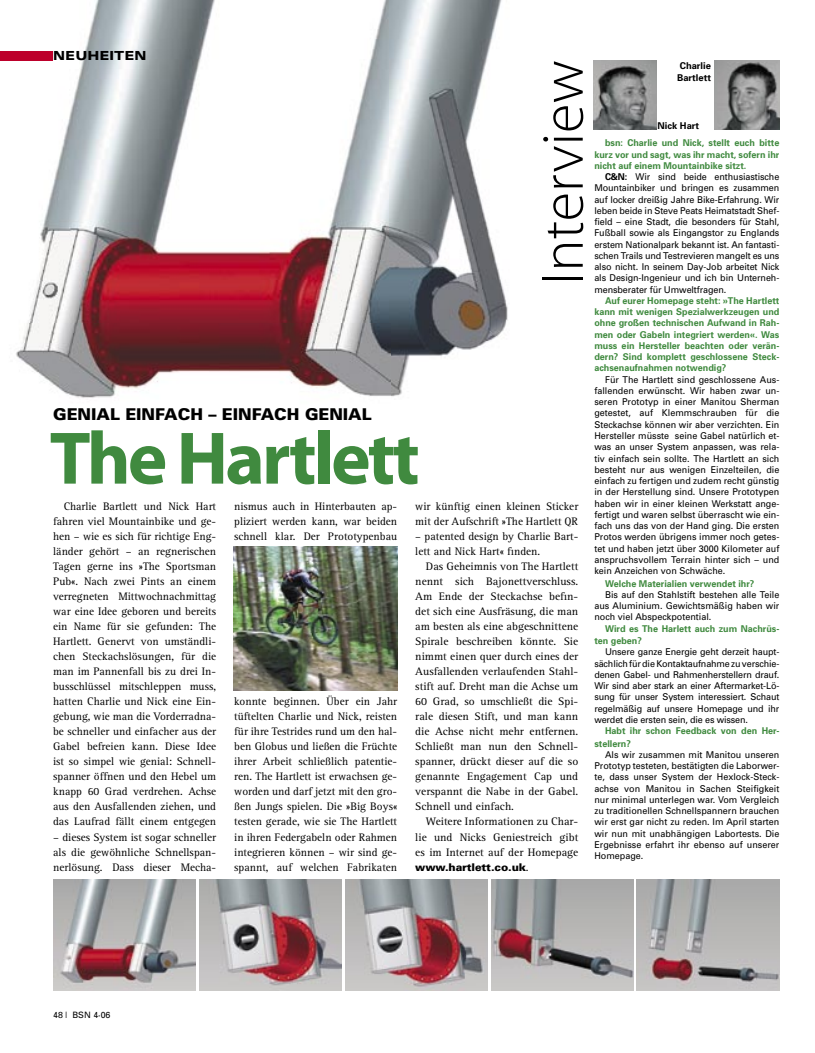
<style>
.page{position:relative;width:815px;height:1053px;background:#fff}
.page>*{position:absolute;margin:0;border:0;box-sizing:border-box;transform-origin:0 0}
.t1{font:700 75px "Myriad";letter-spacing:-.04em;color:#408a3f}
.t2{font:300 60px "Myriad Pro";color:#000}
.t3{font:900 16.25px "Univers";color:#000}
.t4{font:900 expanded 12.5px "Univers";color:#000}
.t5{font:11.25px/15px "Rotis Serif";color:#000;text-align:justify}
.t6{font:900 10.62px "Univers";letter-spacing:-.01em;color:#000}
.t7{font:9.38px/11.2px "Univers";color:#000;text-align:justify;scale:.96 1}
.t8{font:700 9.38px/11.2px "Univers";color:#408a3f;text-align:justify;scale:.96 1}
.t9{font:700 9.38px/11.2px "Univers";color:#000}
.t10{font:8.75px "Univers";color:#000}
.s1{font-family:"Rotis Serif";font-weight:400;font-size:11.25px}
.s2{font-weight:700}
</style>
<div class="page">
<img style="left:234px;top:546px;width:163px;height:144px">
<img style="left:594px;top:60px;width:63px;height:69px">
<img style="left:714px;top:60px;width:66px;height:69px">
<img style="left:0;top:0;width:508px;height:398px">
<div style="left:0;top:51px;width:53px;height:9px;background:#bd002b"></div>
<img style="left:53px;top:879px;width:143px;height:111px">
<img style="left:199px;top:879px;width:143px;height:111px">
<img style="left:345px;top:879px;width:143px;height:111px">
<img style="left:492px;top:879px;width:141px;height:111px">
<img style="left:637px;top:879px;width:143px;height:111px">
<p class="t4" style="left:53px;top:48px;width:95px">NEUHEITEN</p>
<h3 class="t3" style="left:53px;top:404px;width:320px">GENIAL EINFACH – EINFACH GENIAL</h3>
<h1 class="t1" style="left:50px;top:420px;width:372px">The Hartlett</h1>
<h2 class="t2" style="left:530px;top:285px;width:226px;rotate:-90deg">Interview</h2>
<p class="t5" style="left:53px;top:499px;width:165px;text-indent:11px">Charlie Bartlett und Nick Hart fahren viel Mountainbike und ge&shy;hen – wie es sich für richtige Eng&shy;länder gehört – an regnerischen Tagen gerne ins »The Sportsman Pub«. Nach zwei Pints an einem verregneten Mittwochnachmittag war eine Idee geboren und bereits ein Name für sie gefunden: The Hartlett. Genervt von umständli&shy;chen Steckachslösungen, für die man im Pannenfall bis zu drei In&shy;busschlüssel mitschleppen muss, hatten Charlie und Nick eine Ein&shy;gebung, wie man die Vorderradna&shy;be schneller und einfacher aus der Gabel befreien kann. Diese Idee ist so simpel wie genial: Schnell&shy;spanner öffnen und den Hebel um knapp 60 Grad verdrehen. Achse aus den Ausfallenden ziehen, und das Laufrad fällt einem entgegen</p>
<p class="t5" style="left:53px;top:829px;width:165px">– dieses System ist sogar schneller als die gewöhnliche Schnellspan&shy;nerlösung. Dass dieser Mecha-</p>
<p class="t5" style="left:234px;top:499px;width:165px">nismus auch in Hinterbauten ap&shy;pliziert werden kann, war beiden schnell klar. Der Prototypenbau</p>
<p class="t5" style="left:234px;top:694px;width:165px">konnte beginnen. Über ein Jahr tüftelten Charlie und Nick, reisten für ihre Testrides rund um den hal&shy;ben Globus und ließen die Früchte ihrer Arbeit schließlich patentie&shy;ren. The Hartlett ist erwachsen ge&shy;worden und darf jetzt mit den gro&shy;ßen Jungs spielen. Die »Big Boys« testen gerade, wie sie The Hartlett in ihren Federgabeln oder Rahmen integrieren können – wir sind ge&shy;spannt, auf welchen Fabrikaten</p>
<p class="t5" style="left:415px;top:499px;width:165px">wir künftig einen kleinen Sticker mit der Aufschrift »The Hartlett QR</p>
<p class="t5" style="left:415px;top:529px;width:164px">– patented design by Charlie Bart&shy;lett and Nick Hart« finden.</p>
<p class="t5" style="left:415px;top:559px;width:165px;text-indent:11px">Das Geheimnis von The Hartlett nennt sich Bajonettverschluss.<br>Am Ende der Steckachse befin&shy;det sich eine Ausfräsung, die man am besten als eine abgeschnittene Spirale beschreiben könnte. Sie nimmt einen quer durch eines der Ausfallenden verlaufenden Stahl&shy;stift auf. Dreht man die Achse um 60 Grad, so umschließt die Spi&shy;rale diesen Stift, und man kann die Achse nicht mehr entfernen.<br>Schließt man nun den Schnell&shy;spanner, drückt dieser auf die so genannte Engagement Cap und verspannt die Nabe in der Gabel.<br>Schnell und einfach.</p>
<p class="t5" style="left:415px;top:814px;width:164px;text-indent:11px">Weitere Informationen zu Char&shy;lie und Nicks Geniestreich gibt es im Internet auf der Homepage</p>
<p class="t6" style="left:415px;top:860px;width:115px">www.hartlett.co.uk<span class="s1">.</span></p>
<p class="t9" style="left:677px;top:60px;width:35px">Charlie<br>Bartlett</p>
<p class="t9" style="left:658px;top:120px;width:43px">Nick Hart</p>
<p class="t8" style="left:594px;top:137px;width:194px;text-indent:11px">bsn: Charlie und Nick, stellt euch bitte kurz vor und sagt, was ihr macht, sofern ihr nicht auf einem Mountainbike sitzt.</p>
<p class="t7" style="left:594px;top:171px;width:194px;text-indent:11px"><span class="s2">C&amp;N:</span> Wir sind beide enthusiastische Mountainbiker und bringen es zusammen auf locker dreißig Jahre Bike-Erfahrung. Wir leben beide in Steve Peats Heimatstadt Shef&shy;field – eine Stadt, die besonders für Stahl, Fußball sowie als Eingangstor zu Englands erstem Nationalpark bekannt ist. An fantasti&shy;schen Trails und Testrevieren mangelt es uns also nicht. In seinem Day-Job arbeitet Nick als Design-Ingenieur und ich bin Unterneh&shy;mensberater für Umweltfragen.</p>
<p class="t8" style="left:594px;top:294px;width:194px;text-indent:11px">Auf eurer Homepage steht: »The Hartlett kann mit wenigen Spezialwerkzeugen und ohne großen technischen Aufwand in Rah&shy;men oder Gabeln integriert werden«. Was muss ein Hersteller beachten oder verän&shy;dern? Sind komplett geschlossene Steck&shy;achsenaufnahmen notwendig?</p>
<p class="t7" style="left:594px;top:373px;width:194px;text-indent:11px">Für The Hartlett sind geschlossene Aus&shy;fallenden erwünscht. Wir haben zwar un&shy;seren Prototyp in einer Manitou Sherman getestet, auf Klemmschrauben für die Steckachse können wir aber verzichten. Ein Hersteller müsste seine Gabel natürlich et&shy;was an unser System anpassen, was rela&shy;tiv einfach sein sollte. The Hartlett an sich besteht nur aus wenigen Einzelteilen, die einfach zu fertigen und zudem recht günstig in der Herstellung sind. Unsere Prototypen haben wir in einer kleinen Werkstatt ange&shy;fertigt und waren selbst überrascht wie ein&shy;fach uns das von der Hand ging. Die ersten Protos werden übrigens immer noch getes&shy;tet und haben jetzt über 3000 Kilometer auf anspruchsvollem Terrain hinter sich – und kein Anzeichen von Schwäche.</p>
<p class="t8" style="left:605px;top:577px;width:157px">Welche Materialien verwendet ihr?</p>
<p class="t7" style="left:594px;top:588px;width:194px;text-indent:11px">Bis auf den Stahlstift bestehen alle Teile aus Aluminium. Gewichtsmäßig haben wir noch viel Abspeckpotential.</p>
<p class="t8" style="left:594px;top:621px;width:194px;line-height:12.5px;text-indent:11px">Wird es The Harlett auch zum Nachrüs&shy;ten geben?</p>
<p class="t7" style="left:594px;top:646px;width:194px;text-indent:11px">Unsere ganze Energie geht derzeit haupt&shy;sächlich für die Kontaktaufnahme zu verschie&shy;denen Gabel- und Rahmenherstellern drauf.<br>Wir sind aber stark an einer Aftermarket-Lö&shy;sung für unser System interessiert. Schaut regelmäßig auf unsere Homepage und ihr werdet die ersten sein, die es wissen.</p>
<p class="t8" style="left:594px;top:724px;width:194px;line-height:12.5px;text-indent:11px">Habt ihr schon Feedback von den Her&shy;stellern?</p>
<p class="t7" style="left:594px;top:748px;width:194px;text-indent:11px">Als wir zusammen mit Manitou unseren Prototyp testeten, bestätigten die Laborwer&shy;te, dass unser System der Hexlock-Steck&shy;achse von Manitou in Sachen Steifigkeit nur minimal unterlegen war. Vom Vergleich zu traditionellen Schnellspannern brauchen wir erst gar nicht zu reden. Im April starten wir nun mit unabhängigen Labortests. Die Ergebnisse erfahrt ihr ebenso auf unserer Homepage.</p>
<p class="t10" style="left:53px;top:1008px;width:59px">48 | BSN 4·06</p>
</div>
